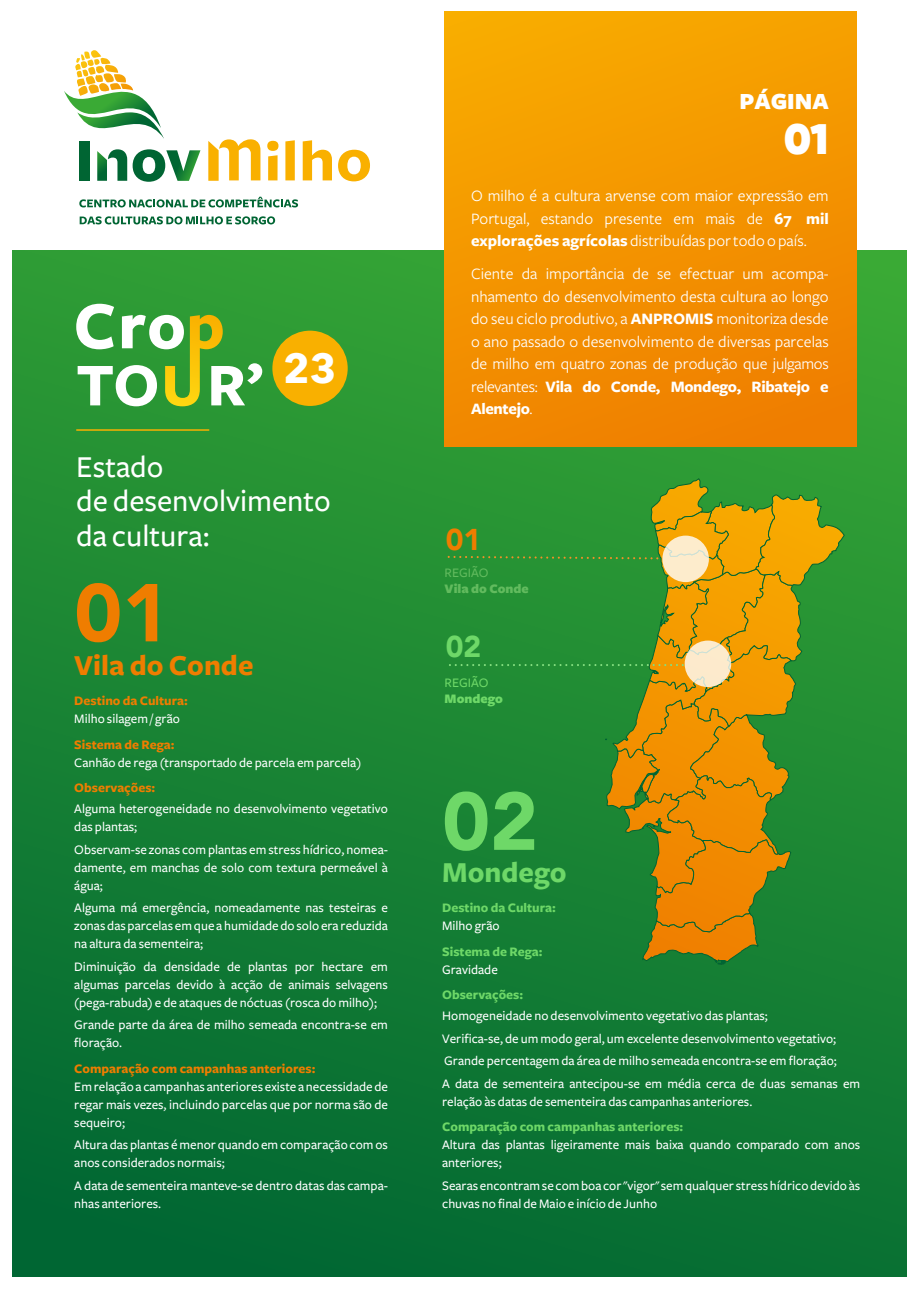
<style>
.page{position:relative;width:919px;height:1289px;background:#fff}
.page>*{position:absolute;margin:0;border:0;box-sizing:border-box;transform-origin:0 0}
.t1{font:900 81px "Avenir";color:#ef7d00}
.t2{font:900 81px "Avenir";color:#6ed868}
.t3{font:800 42.6px "Gilroy";color:#fff}
.t4{font:700 41.1px "Avenir Next";color:#fff}
.t5{font:500 31.5px/34.7px "Freight Sans";color:#fff}
.t6{font:700 30px "Freight Sans";color:#ef7d00}
.t7{font:700 30px "Freight Sans";color:#6ed868}
.t8{font:900 30px "Avenir";color:#ef7d00}
.t9{font:900 30px "Avenir";color:#6ed868}
.t10{font:900 24px "Freight Sans";color:#fff}
.t11{font:16.5px/22.5px "Freight Sans";color:#fff;text-align:justify}
.t12{font:500 13.5px/18px "Freight Sans";color:#fff}
.t13{font:700 13.5px "Freight Sans";color:#ef7d00}
.t14{font:700 13.5px "Freight Sans";color:#6ed868}
.t15{font:900 13.5px "Freight Sans";color:#62bb5e}
.t16{font:900 13.5px "Freight Sans";color:#6ed868}
.t17{font:500 13.5px "Freight Sans";color:#62bb5e}
.t18{font:500 13.5px "Freight Sans";color:#6ed868}
.s1{font-weight:700}
</style>
<div class="page">
<div style="left:13px;top:250px;width:893px;height:1026px;background:linear-gradient(to bottom,#33a135,#026933)"></div>
<hr style="left:76px;top:429px;width:133px;height:2px;background:#f9b000">
<svg style="left:447px;top:478px;width:397px;height:486px;background:#608f27"></svg>
<svg style="left:76px;top:304px;width:186px;height:102px"></svg>
<div style="left:272px;top:330px;width:75px;height:76px;background:#f9b000;border-radius:50%"></div>
<div style="left:444px;top:12px;width:412px;height:434px;background:linear-gradient(to bottom,#f7a800,#f08000)"></div>
<div style="left:267px;top:141px;width:11px;height:10px;background:#f9b000;border-radius:50%"></div>
<svg style="left:268px;top:155px;width:9px;height:25px"></svg>
<svg style="left:285px;top:140px;width:10px;height:40px"></svg>
<svg style="left:303px;top:140px;width:29px;height:40px"></svg>
<svg style="left:338px;top:150px;width:32px;height:31px"></svg>
<svg style="left:208px;top:139px;width:52px;height:42px"></svg>
<svg style="left:64px;top:50px;width:100px;height:89px"></svg>
<svg style="left:79px;top:197px;width:219px;height:10px"></svg>
<svg style="left:80px;top:216px;width:195px;height:8px"></svg>
<div style="left:79px;top:141px;width:10px;height:40px;background:#006533"></div>
<svg style="left:97px;top:149px;width:30px;height:32px"></svg>
<svg style="left:133px;top:149px;width:67px;height:33px"></svg>
<h3 class="t4" style="left:283px;top:332px;width:55px">23</h3>
<h3 class="t5" style="left:76px;top:450px;width:256px">Estado<br>de desenvolvimento da cultura:</h3>
<h1 class="t1" style="left:74px;top:543px;width:97px">01</h1>
<h3 class="t6" style="left:74px;top:649px;width:181px">Vila do Conde</h3>
<p class="t13" style="left:74px;top:693px;width:115px">Destino da Cultura:</p>
<p class="t12" style="left:74px;top:710px;width:107px">Milho silagem / grão</p>
<p class="t13" style="left:74px;top:737px;width:102px">Sistema de Rega:</p>
<p class="t12" style="left:74px;top:753px;width:288px">Canhão de rega (transportado de parcela em parcela)</p>
<p class="t13" style="left:74px;top:780px;width:83px">Observações:</p>
<p class="t12" style="left:74px;top:800px;width:315px">Alguma heterogeneidade no desenvolvimento vegetativo das plantas;</p>
<p class="t12" style="left:74px;top:840px;width:315px;text-align:justify">Observam-se zonas com plantas em stress hídrico, nomea&shy;damente, em manchas de solo com textura permeável à água;</p>
<p class="t12" style="left:74px;top:899px;width:315px;text-align:justify">Alguma má emergência, nomeadamente nas testeiras e zonas das parcelas em que a humidade do solo era reduzida na altura da sementeira;</p>
<p class="t12" style="left:74px;top:957px;width:315px;text-align:justify">Diminuição da densidade de plantas por hectare em algumas parcelas devido à acção de animais selvagens (pega-rabuda) e de ataques de nóctuas (rosca do milho);</p>
<p class="t12" style="left:74px;top:1016px;width:315px">Grande parte da área de milho semeada encontra-se em floração.</p>
<p class="t13" style="left:74px;top:1061px;width:243px">Comparação com campanhas anteriores:</p>
<p class="t12" style="left:74px;top:1077px;width:315px;text-align:justify">Em relação a campanhas anteriores existe a necessidade de regar mais vezes, incluindo parcelas que por norma são de sequeiro;</p>
<p class="t12" style="left:74px;top:1136px;width:315px">Altura das plantas é menor quando em comparação com os anos considerados normais;</p>
<p class="t12" style="left:74px;top:1176px;width:315px">A data de sementeira manteve-se dentro datas das campa&shy;nhas anteriores.</p>
<h3 class="t10" style="left:739px;top:89px;width:91px">PÁGINA</h3>
<h2 class="t3" style="left:784px;top:112px;width:46px">01</h2>
<p class="t11" style="left:471px;top:185px;width:359px">O milho é a cultura arvense com maior expressão em Portugal, estando presente em mais de <span class="s1">67 mil explorações agrícolas</span> distribuídas por todo o país.</p>
<p class="t11" style="left:471px;top:263px;width:359px">Ciente da importância de se efectuar um acompa&shy;nhamento do desenvolvimento desta cultura ao longo do seu ciclo produtivo, a <span class="s1">ANPROMIS</span> monitoriza desde o ano passado o desenvolvimento de diversas parcelas de milho em quatro zonas de produção que julgamos relevantes: <span class="s1">Vila do Conde, Mondego, Ribatejo e Alentejo</span>.</p>
<h3 class="t8" style="left:446px;top:514px;width:37px">01</h3>
<p class="t17" style="left:444px;top:565px;width:45px">REGIÃO</p>
<p class="t15" style="left:444px;top:581px;width:86px">Vila do Conde</p>
<h3 class="t9" style="left:446px;top:621px;width:37px">02</h3>
<p class="t18" style="left:444px;top:675px;width:45px">REGIÃO</p>
<p class="t16" style="left:444px;top:691px;width:60px">Mondego</p>
<h1 class="t2" style="left:442px;top:752px;width:97px">02</h1>
<h3 class="t7" style="left:442px;top:856px;width:126px">Mondego</h3>
<p class="t14" style="left:442px;top:900px;width:115px">Destino da Cultura:</p>
<p class="t12" style="left:442px;top:917px;width:59px">Milho grão</p>
<p class="t14" style="left:442px;top:944px;width:102px">Sistema de Rega:</p>
<p class="t12" style="left:442px;top:960px;width:57px">Gravidade</p>
<p class="t14" style="left:442px;top:987px;width:83px">Observações:</p>
<p class="t12" style="left:442px;top:1004px;width:419px;line-height:22.5px">Homogeneidade no desenvolvimento vegetativo das plantas;<br>Verifica-se, de um modo geral, um excelente desenvolvimento vegetativo; Grande percentagem da área de milho semeada encontra-se em floração;<br>A data de sementeira antecipou-se em média cerca de duas semanas em</p>
<p class="t12" style="left:442px;top:1092px;width:311px">relação às datas de sementeira das campanhas anteriores.</p>
<p class="t14" style="left:442px;top:1119px;width:243px">Comparação com campanhas anteriores:</p>
<p class="t12" style="left:442px;top:1136px;width:419px">Altura das plantas ligeiramente mais baixa quando comparado com anos anteriores;</p>
<p class="t12" style="left:442px;top:1176px;width:419px">Searas encontram se com boa cor "vigor" sem qualquer stress hídrico devido às chuvas no final de Maio e início de Junho</p>
</div>
